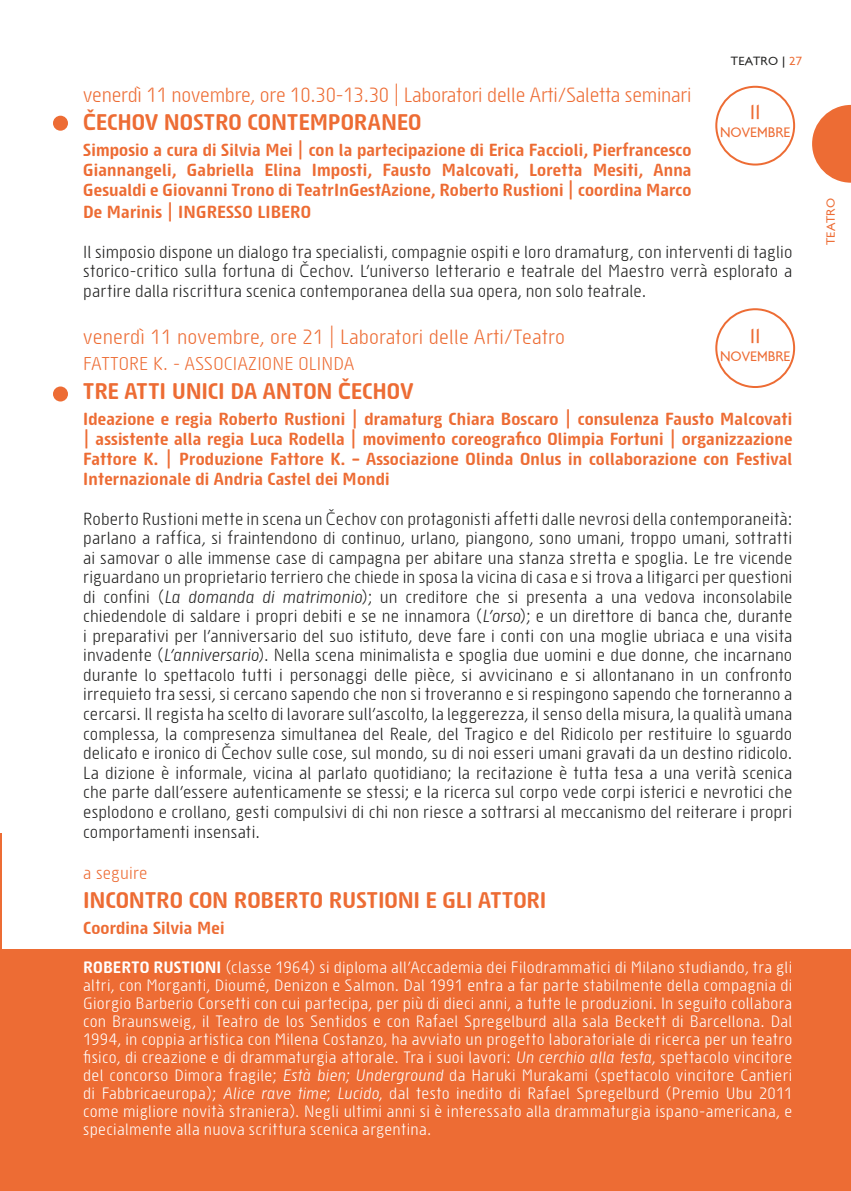
<style>
.page{position:relative;width:851px;height:1191px;background:#fff}
.page>*{position:absolute;margin:0;border:0;box-sizing:border-box;transform-origin:0 0}
.t1{font:700 22px "Sys";letter-spacing:.005em;color:#ed6c34}
.t2{font:20px "Sys";letter-spacing:-.01em;color:#ed6c34}
.t3{font:20px "Sys";letter-spacing:.01em;color:#ed6c34}
.t4{font:20px "London Between";color:#ed6c34}
.t5{font:18px "Sys";letter-spacing:.01em;color:#ed6c34}
.t6{font:17px/19.6px "Sys";letter-spacing:.005em;color:#222221;text-align:justify}
.t7{font:700 17px/20px "Sys";letter-spacing:.01em;color:#ed6c34;text-align:justify}
.t8{font:17px "Sys";letter-spacing:.01em;color:#ed6c34}
.t9{font:16px/18px "Sys";letter-spacing:.02em;color:#fff;text-align:justify}
.t10{font:14px "London Between";color:#ed6c34;scale:.95 1}
.t11{font:12px "London Between";letter-spacing:.01em;color:#222221}
.t12{font:12px "London Between";letter-spacing:.005em;color:#ed6c34}
.s1{color:#ed6c34}
.s2{font-family:"Exo"}
.s3{font-family:"Exo";font-weight:300}
.s4{font-style:italic}
.s5{font-weight:700}
</style>
<div class="page">
<svg style="left:812px;top:105px;width:38px;height:78px"></svg>
<div style="left:2px;top:949px;width:848px;height:242px;background:#ed6c34"></div>
<div style="left:715px;top:86px;width:80px;height:79px;border:2px solid #ed6c34;border-radius:50%"></div>
<div style="left:715px;top:308px;width:80px;height:80px;border:2px solid #ed6c34;border-radius:50%"></div>
<div style="left:53px;top:116px;width:15px;height:15px;background:#ed6c34;border-radius:50%"></div>
<div style="left:53px;top:386px;width:15px;height:15px;background:#ed6c34;border-radius:50%"></div>
<hr style="left:0;top:833px;width:1px;height:358px;background:#ed6c34">
<p class="t11" style="left:730px;top:54px;width:73px">TEATRO | <span class="s1">27</span></p>
<p class="t2" style="left:83px;top:82px;width:609px">venerdì 11 novembre, ore 10.30-13.30 | Laboratori delle Arti/Saletta seminari</p>
<p class="t1" style="left:83px;top:108px;width:340px"><span class="s2">Č</span>ECHOV NOSTRO CONTEMPORANEO</p>
<p class="t7" style="left:83px;top:139px;width:609px">Simposio a cura di Silvia Mei | con la partecipazione di Erica Faccioli, Pierfrancesco Giannangeli, Gabriella Elina Imposti, Fausto Malcovati, Loretta Mesiti, Anna Gesualdi e Giovanni Trono di TeatrInGestAzione, Roberto Rustioni | coordina Marco</p>
<p class="t7" style="left:83px;top:201px;width:229px">De Marinis | INGRESSO LIBERO</p>
<p class="t6" style="left:83px;top:241px;width:710px">Il simposio dispone un dialogo tra specialisti, compagnie ospiti e loro dramaturg, con interventi di taglio storico-critico sulla fortuna di <span class="s3">Č</span>echov. L’universo letterario e teatrale del Maestro verrà esplorato a partire dalla riscrittura scenica contemporanea della sua opera, non solo teatrale.</p>
<p class="t3" style="left:83px;top:324px;width:483px">venerdì 11 novembre, ore 21 | Laboratori delle Arti/Teatro</p>
<p class="t5" style="left:83px;top:352px;width:273px">FATTORE K. - ASSOCIAZIONE OLINDA</p>
<p class="t1" style="left:83px;top:377px;width:331px">TRE ATTI UNICI DA ANTON <span class="s2">Č</span>ECHOV</p>
<p class="t7" style="left:83px;top:408px;width:710px">Ideazione e regia Roberto Rustioni | dramaturg Chiara Boscaro | consulenza Fausto Malcovati | assistente alla regia Luca Rodella | movimento coreografico Olimpia Fortuni | organizzazione Fattore K. | Produzione Fattore K. – Associazione Olinda Onlus in collaborazione con Festival Internazionale di Andria Castel dei Mondi</p>
<p class="t6" style="left:83px;top:508px;width:710px">Roberto Rustioni mette in scena un <span class="s3">Č</span>echov con protagonisti affetti dalle nevrosi della contemporaneità: parlano a raffica, si fraintendono di continuo, urlano, piangono, sono umani, troppo umani, sottratti ai samovar o alle immense case di campagna per abitare una stanza stretta e spoglia. Le tre vicende riguardano un proprietario terriero che chiede in sposa la vicina di casa e si trova a litigarci per questioni di confini (<span class="s4">La domanda di matrimonio</span>); un creditore che si presenta a una vedova inconsolabile chiedendole di saldare i propri debiti e se ne innamora (<span class="s4">L’orso</span>); e un direttore di banca che, durante i preparativi per l’anniversario del suo istituto, deve fare i conti con una moglie ubriaca e una visita invadente (<span class="s4">L’anniversario</span>). Nella scena minimalista e spoglia due uomini e due donne, che incarnano durante lo spettacolo tutti i personaggi delle pièce, si avvicinano e si allontanano in un confronto irrequieto tra sessi, si cercano sapendo che non si troveranno e si respingono sapendo che torneranno a cercarsi. Il regista ha scelto di lavorare sull’ascolto, la leggerezza, il senso della misura, la qualità umana complessa, la compresenza simultanea del Reale, del Tragico e del Ridicolo per restituire lo sguardo delicato e ironico di <span class="s3">Č</span>echov sulle cose, sul mondo, su di noi esseri umani gravati da un destino ridicolo.<br>La dizione è informale, vicina al parlato quotidiano; la recitazione è tutta tesa a una verità scenica che parte dall’essere autenticamente se stessi; e la ricerca sul corpo vede corpi isterici e nevrotici che esplodono e crollano, gesti compulsivi di chi non riesce a sottrarsi al meccanismo del reiterare i propri comportamenti insensati.</p>
<p class="t8" style="left:83px;top:862px;width:66px">a seguire</p>
<p class="t1" style="left:83px;top:885px;width:464px">INCONTRO CON ROBERTO RUSTIONI E GLI ATTORI</p>
<p class="t7" style="left:83px;top:916px;width:143px">Coordina Silvia Mei</p>
<p class="t9" style="left:83px;top:958px;width:710px"><span class="s5">ROBERTO RUSTIONI</span> (classe 1964) si diploma all’Accademia dei Filodrammatici di Milano studiando, tra gli altri, con Morganti, Dioumé, Denizon e Salmon. Dal 1991 entra a far parte stabilmente della compagnia di Giorgio Barberio Corsetti con cui partecipa, per più di dieci anni, a tutte le produzioni. In seguito collabora con Braunsweig, il Teatro de los Sentidos e con Rafael Spregelburd alla sala Beckett di Barcellona. Dal 1994, in coppia artistica con Milena Costanzo, ha avviato un progetto laboratoriale di ricerca per un teatro fisico, di creazione e di drammaturgia attorale. Tra i suoi lavori: <span class="s4">Un cerchio alla testa</span>, spettacolo vincitore del concorso Dimora fragile; <span class="s4">Està bien; Underground</span> da Haruki Murakami (spettacolo vincitore Cantieri di Fabbricaeuropa); <span class="s4">Alice rave time</span>; <span class="s4">Lucido</span>, dal testo inedito di Rafael Spregelburd (Premio Ubu 2011 come migliore novità straniera). Negli ultimi anni si è interessato alla drammaturgia ispano-americana, e specialmente alla nuova scrittura scenica argentina.</p>
<p class="t4" style="left:749px;top:100px;width:12px">11</p>
<p class="t10" style="left:720px;top:124px;width:75px">NOVEMBRE</p>
<p class="t4" style="left:749px;top:324px;width:12px">11</p>
<p class="t10" style="left:720px;top:348px;width:75px">NOVEMBRE</p>
<p class="t12" style="left:823px;top:245px;width:49px;rotate:-90deg">TEATRO</p>
</div>
